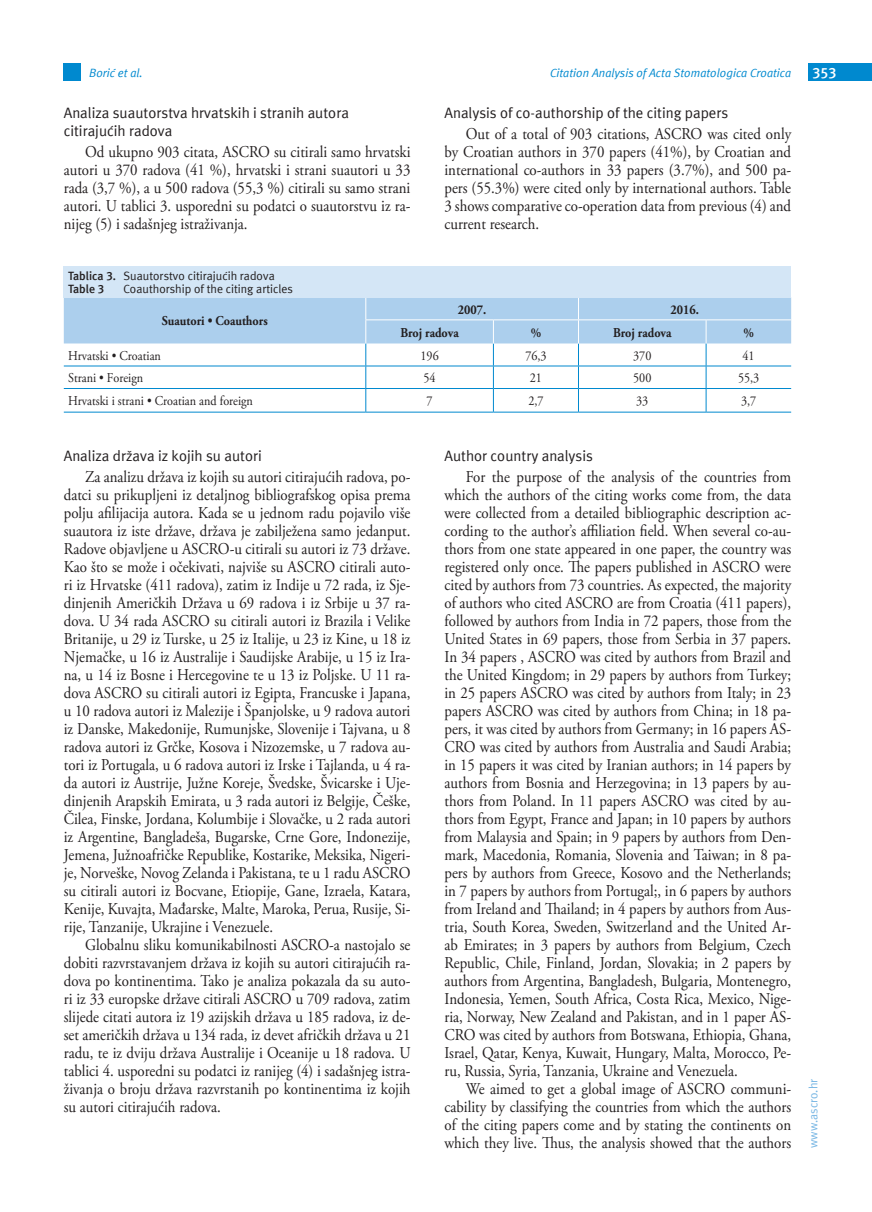
<style>
.page{position:relative;width:872px;height:1212px;background:#fff}
.page>*{position:absolute;margin:0;border:0;box-sizing:border-box;transform-origin:0 0}
.t1{font:16.5px/18px "Adobe Garamond Pro";color:#231f20;text-align:justify;scale:.9 1}
.t2{font:15px/18px "Meta ASC";color:#231f20}
.t3{font:700 15px "Meta ASC";color:#fff}
.t4{font:13.5px "Adobe Garamond Pro";color:#231f20;scale:.9 1}
.t5{font:700 13.5px "Adobe Garamond Pro";color:#231f20;scale:.9 1}
.t6{font:12px/13.5px "Meta ASC";color:#231f20}
.t7{font:italic 12px "Meta ASC";color:#0089cf}
.t8{font:12px "Meta ASC";color:#77b6e4}
.s1{font-weight:700}
</style>
<div class="page">
<div style="left:64px;top:64px;width:17px;height:17px;background:#0089cf"></div>
<div style="left:808px;top:64px;width:64px;height:17px;background:#0089cf"></div>
<hr style="left:64px;top:412px;width:302px;height:1px;background:#0089cf">
<hr style="left:366px;top:412px;width:127px;height:1px;background:#0089cf">
<hr style="left:493px;top:412px;width:85px;height:1px;background:#0089cf">
<hr style="left:578px;top:412px;width:128px;height:1px;background:#0089cf">
<hr style="left:706px;top:412px;width:85px;height:1px;background:#0089cf">
<svg style="left:64px;top:297px;width:727px;height:115px"></svg>
<div style="left:64px;top:266px;width:727px;height:31px;background:#d4e6f6"></div>
<p class="t7" style="left:89px;top:66px;width:55px">Borić et al.</p>
<p class="t7" style="left:550px;top:66px;width:243px">Citation Analysis of Acta Stomatologica Croatica</p>
<p class="t3" style="left:812px;top:64px;width:26px">353</p>
<p class="t2" style="left:444px;top:104px;width:285px">Analysis of co-authorship of the citing papers</p>
<p class="t1" style="left:444px;top:125px;width:387px;text-indent:21px">Out of a total of 903 citations, ASCRO was cited only by Croatian authors in 370 papers (41%), by Croatian and international co-authors in 33 papers (3.7%), and 500 pa&shy;pers (55.3%) were cited only by international authors. Table 3 shows comparative co-operation data from previous (4) and current research.</p>
<p class="t2" style="left:64px;top:104px;width:287px">Analiza suautorstva hrvatskih i stranih autora citirajućih radova</p>
<p class="t1" style="left:64px;top:143px;width:387px;text-indent:21px">Od ukupno 903 citata, ASCRO su citirali samo hrvatski autori u 370 radova (41 %), hrvatski i strani suautori u 33 rada (3,7 %), a u 500 radova (55,3 %) citirali su samo strani autori. U tablici 3. usporedni su podatci o suautorstvu iz ra&shy;nijeg (5) i sadašnjeg istraživanja.</p>
<p class="t6" style="left:68px;top:269px;width:208px"><span class="s1">Tablica 3.</span> Suautorstvo citirajućih radova<br><span class="s1">Table 3</span></p>
<p class="t6" style="left:123px;top:282px;width:171px">Coauthorship of the citing articles</p>
<p class="t5" style="left:162px;top:313px;width:119px">Suautori • Coauthors</p>
<p class="t5" style="left:458px;top:301px;width:33px">2007.</p>
<p class="t5" style="left:670px;top:301px;width:33px">2016.</p>
<p class="t5" style="left:400px;top:324px;width:66px">Broj radova</p>
<p class="t5" style="left:530px;top:324px;width:13px">%</p>
<p class="t5" style="left:613px;top:324px;width:66px">Broj radova</p>
<p class="t5" style="left:743px;top:324px;width:13px">%</p>
<p class="t4" style="left:68px;top:347px;width:105px">Hrvatski • Croatian</p>
<p class="t4" style="left:420px;top:347px;width:22px">196</p>
<p class="t4" style="left:525px;top:347px;width:25px">76,3</p>
<p class="t4" style="left:633px;top:347px;width:22px">370</p>
<p class="t4" style="left:742px;top:347px;width:15px">41</p>
<p class="t4" style="left:68px;top:370px;width:85px">Strani • Foreign</p>
<p class="t4" style="left:423px;top:370px;width:15px">54</p>
<p class="t4" style="left:530px;top:370px;width:15px">21</p>
<p class="t4" style="left:633px;top:370px;width:22px">500</p>
<p class="t4" style="left:738px;top:370px;width:25px">55,3</p>
<p class="t4" style="left:68px;top:393px;width:207px">Hrvatski i strani • Croatian and foreign</p>
<p class="t4" style="left:426px;top:393px;width:8px">7</p>
<p class="t4" style="left:528px;top:393px;width:18px">2,7</p>
<p class="t4" style="left:636px;top:393px;width:15px">33</p>
<p class="t4" style="left:741px;top:393px;width:18px">3,7</p>
<p class="t2" style="left:64px;top:447px;width:200px">Analiza država iz kojih su autori</p>
<p class="t1" style="left:64px;top:468px;width:387px;text-indent:21px">Za analizu država iz kojih su autori citirajućih radova, po&shy;datci su prikupljeni iz detaljnog bibliografskog opisa prema polju afilijacija autora. Kada se u jednom radu pojavilo više suautora iz iste države, država je zabilježena samo jedanput.<br>Radove objavljene u ASCRO-u citirali su autori iz 73 države.<br>Kao što se može i očekivati, najviše su ASCRO citirali auto&shy;ri iz Hrvatske (411 radova), zatim iz Indije u 72 rada, iz Sje&shy;dinjenih Američkih Država u 69 radova i iz Srbije u 37 ra&shy;dova. U 34 rada ASCRO su citirali autori iz Brazila i Velike Britanije, u 29 iz Turske, u 25 iz Italije, u 23 iz Kine, u 18 iz Njemačke, u 16 iz Australije i Saudijske Arabije, u 15 iz Ira&shy;na, u 14 iz Bosne i Hercegovine te u 13 iz Poljske. U 11 ra&shy;dova ASCRO su citirali autori iz Egipta, Francuske i Japana, u 10 radova autori iz Malezije i Španjolske, u 9 radova autori iz Danske, Makedonije, Rumunjske, Slovenije i Tajvana, u 8 radova autori iz Grčke, Kosova i Nizozemske, u 7 radova au&shy;tori iz Portugala, u 6 radova autori iz Irske i Tajlanda, u 4 ra&shy;da autori iz Austrije, Južne Koreje, Švedske, Švicarske i Uje&shy;dinjenih Arapskih Emirata, u 3 rada autori iz Belgije, Češke, Čilea, Finske, Jordana, Kolumbije i Slovačke, u 2 rada autori iz Argentine, Bangladeša, Bugarske, Crne Gore, Indonezije, Jemena, Južnoafričke Republike, Kostarike, Meksika, Nigeri&shy;je, Norveške, Novog Zelanda i Pakistana, te u 1 radu ASCRO su citirali autori iz Bocvane, Etiopije, Gane, Izraela, Katara, Kenije, Kuvajta, Mađarske, Malte, Maroka, Perua, Rusije, Si&shy;rije, Tanzanije, Ukrajine i Venezuele.</p>
<p class="t1" style="left:64px;top:936px;width:387px;text-indent:21px">Globalnu sliku komunikabilnosti ASCRO-a nastojalo se dobiti razvrstavanjem država iz kojih su autori citirajućih ra&shy;dova po kontinentima. Tako je analiza pokazala da su auto&shy;ri iz 33 europske države citirali ASCRO u 709 radova, zatim slijede citati autora iz 19 azijskih država u 185 radova, iz de&shy;set američkih država u 134 rada, iz devet afričkih država u 21 radu, te iz dviju država Australije i Oceanije u 18 radova. U tablici 4. usporedni su podatci iz ranijeg (4) i sadašnjeg istra&shy;živanja o broju država razvrstanih po kontinentima iz kojih su autori citirajućih radova.</p>
<p class="t2" style="left:444px;top:447px;width:150px">Author country analysis</p>
<p class="t1" style="left:444px;top:468px;width:387px;text-indent:21px">For the purpose of the analysis of the countries from which the authors of the citing works come from, the data were collected from a detailed bibliographic description ac&shy;cording to the author’s affiliation field. When several co-au&shy;thors from one state appeared in one paper, the country was registered only once. The papers published in ASCRO were cited by authors from 73 countries. As expected, the majority of authors who cited ASCRO are from Croatia (411 papers), followed by authors from India in 72 papers, those from the United States in 69 papers, those from Serbia in 37 papers.<br>In 34 papers , ASCRO was cited by authors from Brazil and the United Kingdom; in 29 papers by authors from Turkey; in 25 papers ASCRO was cited by authors from Italy; in 23 papers ASCRO was cited by authors from China; in 18 pa&shy;pers, it was cited by authors from Germany; in 16 papers AS-CRO was cited by authors from Australia and Saudi Arabia; in 15 papers it was cited by Iranian authors; in 14 papers by authors from Bosnia and Herzegovina; in 13 papers by au&shy;thors from Poland. In 11 papers ASCRO was cited by au&shy;thors from Egypt, France and Japan; in 10 papers by authors from Malaysia and Spain; in 9 papers by authors from Den&shy;mark, Macedonia, Romania, Slovenia and Taiwan; in 8 pa&shy;pers by authors from Greece, Kosovo and the Netherlands; in 7 papers by authors from Portugal;, in 6 papers by authors from Ireland and Thailand; in 4 papers by authors from Aus&shy;tria, South Korea, Sweden, Switzerland and the United Ar&shy;ab Emirates; in 3 papers by authors from Belgium, Czech Republic, Chile, Finland, Jordan, Slovakia; in 2 papers by authors from Argentina, Bangladesh, Bulgaria, Montenegro, Indonesia, Yemen, South Africa, Costa Rica, Mexico, Nige&shy;ria, Norway, New Zealand and Pakistan, and in 1 paper AS-CRO was cited by authors from Botswana, Ethiopia, Ghana, Israel, Qatar, Kenya, Kuwait, Hungary, Malta, Morocco, Pe&shy;ru, Russia, Syria, Tanzania, Ukraine and Venezuela.</p>
<p class="t1" style="left:444px;top:1080px;width:387px;text-indent:21px">We aimed to get a global image of ASCRO communi&shy;cability by classifying the countries from which the authors of the citing papers come and by stating the continents on which they live. Thus, the analysis showed that the authors</p>
<p class="t8" style="left:806px;top:1148px;width:71px;rotate:-90deg">www.ascro.hr</p>
</div>
